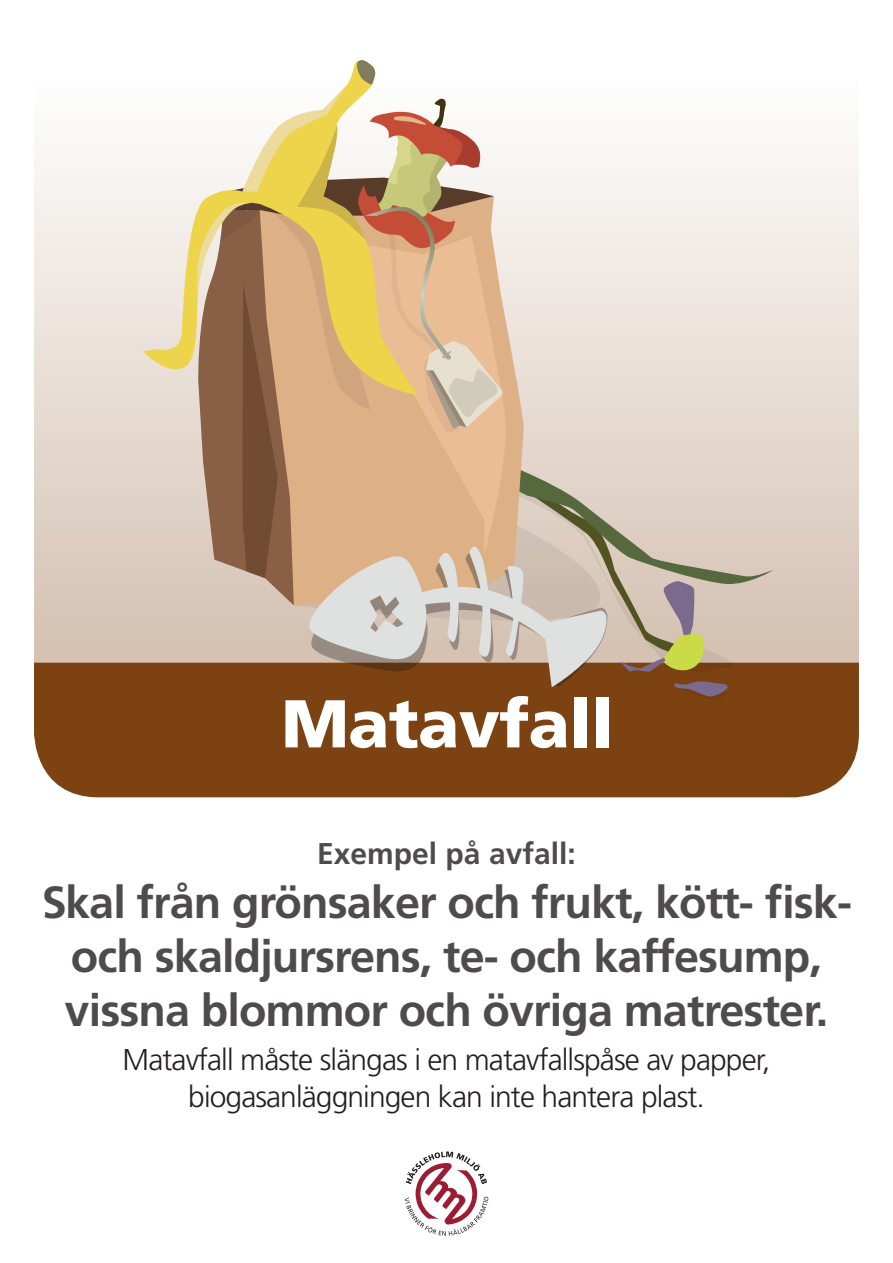
<style>
.page{position:relative;width:893px;height:1263px;background:#fff}
.page>*{position:absolute;margin:0;border:0;box-sizing:border-box;transform-origin:0 0}
.t1{font:900 67.5px "Frutiger LT Std";letter-spacing:-.01em;color:#fff}
.t2{font:700 45px/54px "Frutiger LT Std";letter-spacing:-.02em;color:#231f20;text-align:center}
.t3{font:300 30px "Frutiger LT Std";letter-spacing:-.03em;color:#231f20}
.t4{font:700 30px "Frutiger LT Std";color:#231f20}
</style>
<div class="page">
<svg style="left:405px;top:1151px;width:83px;height:84px"></svg>
<div style="left:34px;top:59px;width:825px;height:604px;background:linear-gradient(to bottom,#fff,#d4c1b1)"></div>
<div style="left:34px;top:663px;width:825px;height:134px;background:#7c4212"></div>
<svg style="left:143px;top:60px;width:48px;height:335px"></svg>
<svg style="left:191px;top:59px;width:583px;height:640px"></svg>
<svg style="left:303px;top:536px;width:310px;height:151px;background:#c6b09c"></svg>
<p class="t1" style="left:281px;top:683px;width:334px">Matavfall</p>
<p class="t4" style="left:317px;top:836px;width:260px">Exempel på avfall:</p>
<p class="t2" style="left:41px;top:876px;width:812px">Skal från grönsaker och frukt, kött- fisk&shy;och skaldjursrens, te- och kaffesump, vissna blommor och övriga matrester.</p>
<p class="t3" style="left:123px;top:1042px;width:649px">Matavfall måste slängas i en matavfallspåse av papper,</p>
<p class="t3" style="left:188px;top:1080px;width:518px">biogasanläggningen kan inte hantera plast.</p>
</div>
